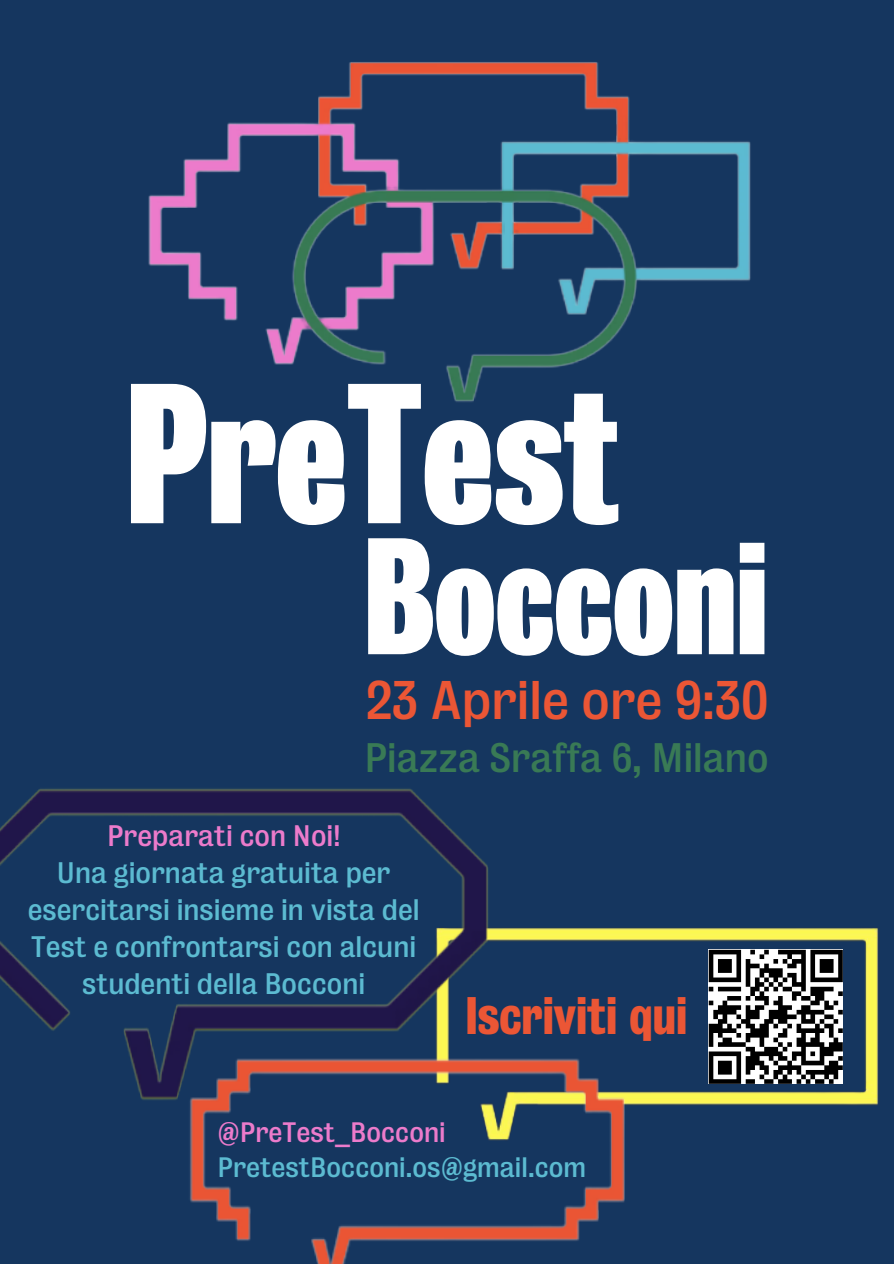
<style>
.page{position:relative;width:894px;height:1264px;background:#fff}
.page>*{position:absolute;margin:0;border:0;box-sizing:border-box;transform-origin:0 0}
.t1{font:900 extra-condensed 181.35px "Bureau Grot";color:#fff}
.t2{font:900 extra-condensed 150.9px "Bureau Grot";color:#fff}
.t3{font:49.5px "Bureau Grot";color:#eb5635}
.t4{font:700 condensed 48px "Bureau Grot";color:#eb5635}
.t5{font:37.5px "Bureau Grot";color:#397a55}
.t6{font:27px/37.2px "Bureau Grot";color:#5cbbd1;text-align:center}
.t7{font:27px "Bureau Grot";color:#ec7bcb}
.t8{font:25.65px "Bureau Grot";color:#5cbbd1}
.t9{font:25.65px "Bureau Grot";color:#ec7bcb}
</style>
<div class="page">
<div style="left:0;top:0;width:893px;height:1263px;background:#15365f"></div>
<img style="left:148px;top:62px;width:603px;height:340px">
<img style="left:554px;top:928px;width:325px;height:178px">
<div style="left:460px;top:952px;width:380px;height:128px;background:#15365f"></div>
<svg style="left:708px;top:949px;width:134px;height:134px;background:#7c7c7c"></svg>
<img style="left:554px;top:1058px;width:73px;height:183px">
<div style="left:213px;top:1143px;width:377px;height:38px;background:#15365f"></div>
<div style="left:514px;top:1124px;width:57px;height:58px;background:#15365f"></div>
<div style="left:323px;top:1147px;width:238px;height:69px;background:#15365f"></div>
<img style="left:0;top:788px;width:554px;height:475px">
<div style="left:57px;top:830px;width:352px;height:149px;background:#15365f"></div>
<p class="t1" style="left:126px;top:347px;width:494px">PreTest</p>
<p class="t2" style="left:363px;top:507px;width:405px">Bocconi</p>
<p class="t3" style="left:366px;top:671px;width:404px">23 Aprile ore 9:30</p>
<p class="t5" style="left:364px;top:735px;width:406px">Piazza Sraffa 6, Milano</p>
<p class="t7" style="left:107px;top:819px;width:234px">Preparati con Noi!</p>
<p class="t6" style="left:28px;top:853px;width:393px">Una giornata gratuita per esercitarsi insieme in vista del<br>Test e confrontarsi con alcuni studenti della Bocconi</p>
<p class="t4" style="left:465px;top:987px;width:224px">Iscriviti qui</p>
<p class="t9" style="left:217px;top:1117px;width:230px">@PreTest_Bocconi</p>
<p class="t8" style="left:217px;top:1152px;width:370px">PretestBocconi.os@gmail.com</p>
</div>
